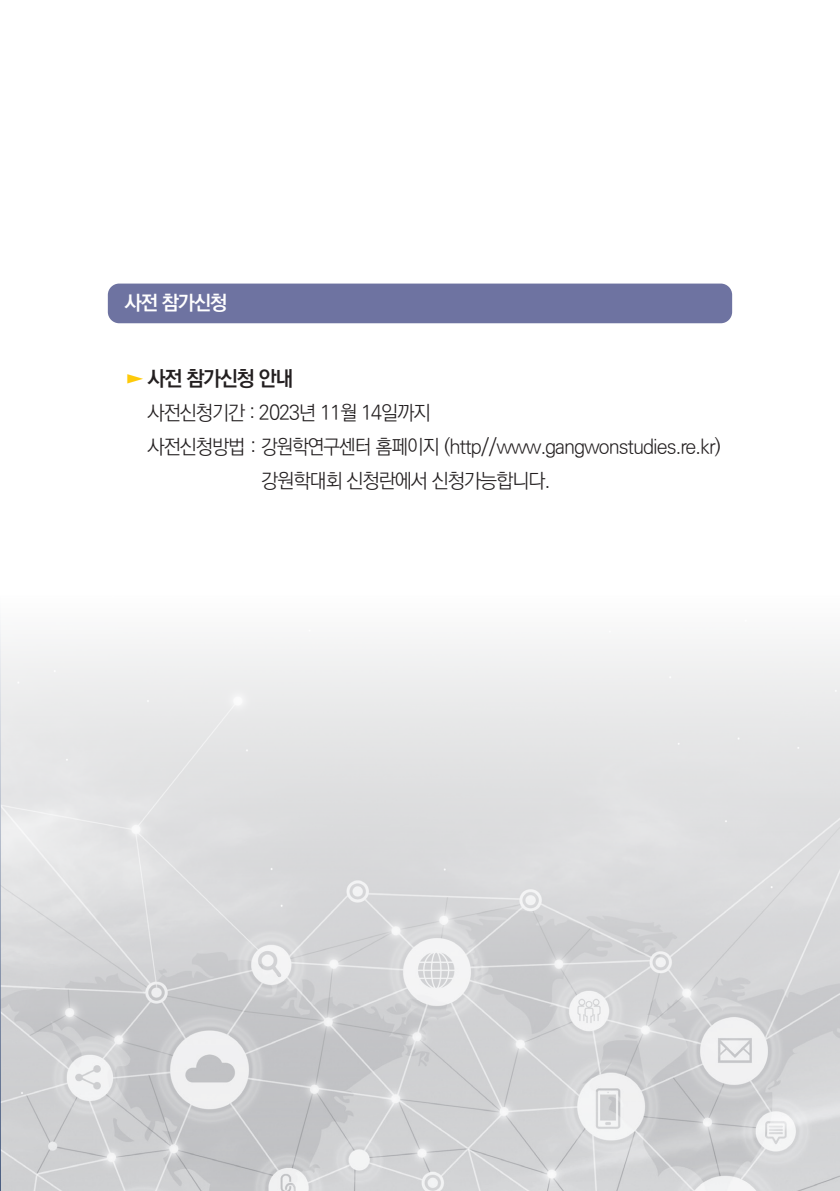
<style>
.page{position:relative;width:840px;height:1191px;background:#fff}
.page>*{position:absolute;margin:0;border:0;box-sizing:border-box;transform-origin:0 0}
.t1{font:700 20.8px "Ko Pub World Dotum";letter-spacing:-.05em;color:#231f20}
.t2{font:300 20px "Ko Pub World Dotum";letter-spacing:-.05em;color:#231f20}
.t3{font:700 20px "Ko Pub World Dotum";letter-spacing:-.05em;color:#fff}
</style>
<div class="page">
<svg style="left:0;top:622px;width:839px;height:569px;background:#dcdcde"></svg>
<div style="left:108px;top:283px;width:623px;height:40px;background:#6e73a1;border-radius:11px"></div>
<p class="t3" style="left:125px;top:289px;width:104px">사전 참가신청</p>
<p class="t1" style="left:125px;top:364px;width:169px"><sup>▶</sup> 사전 참가신청 안내</p>
<p class="t2" style="left:147px;top:398px;width:284px">사전신청기간 : 2023년 11월 14일까지</p>
<p class="t2" style="left:147px;top:432px;width:574px">사전신청방법 : 강원학연구센터 홈페이지 (http//www.gangwonstudies.re.kr)</p>
<p class="t2" style="left:261px;top:466px;width:290px">강원학대회 신청란에서 신청가능합니다.</p>
</div>
